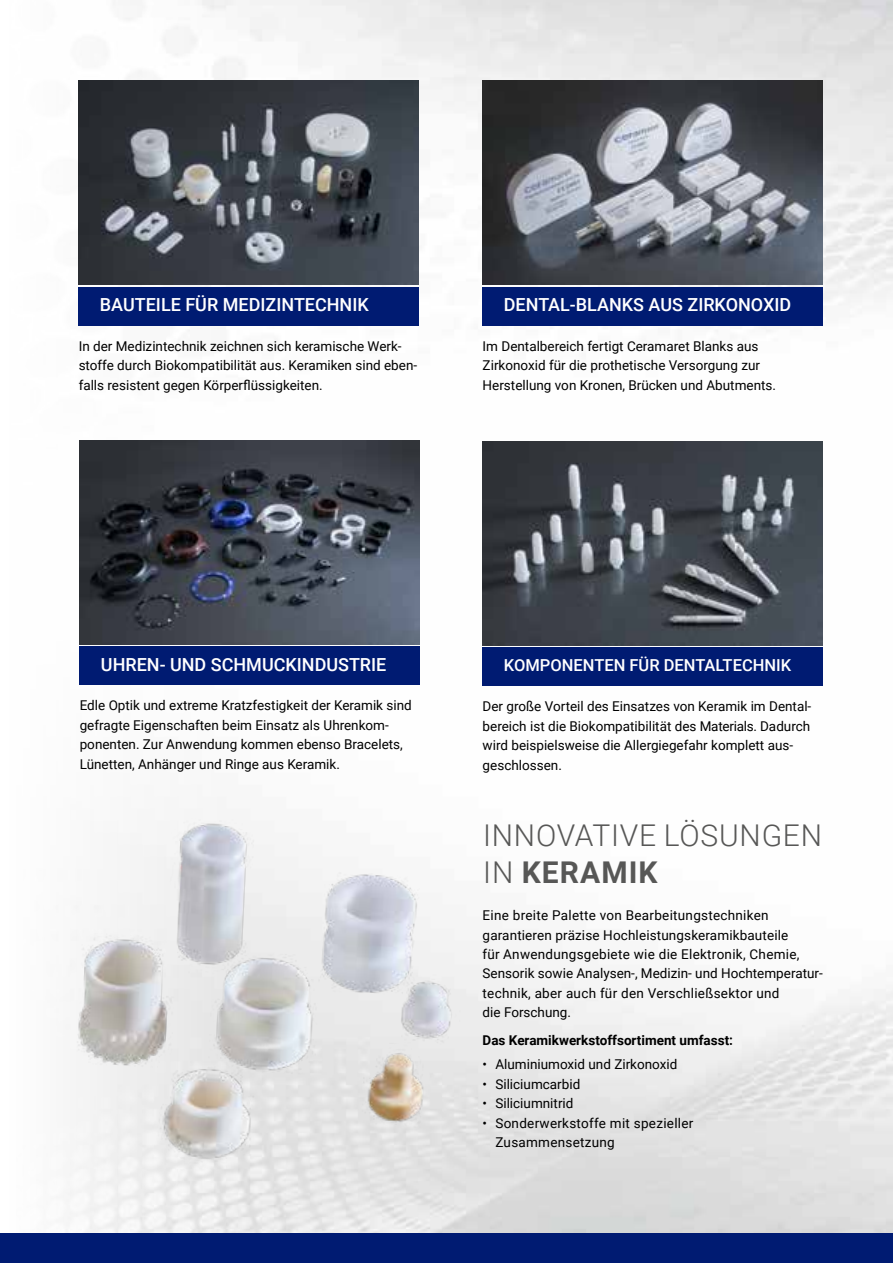
<style>
.page{position:relative;width:893px;height:1263px;background:#fff}
.page>*{position:absolute;margin:0;border:0;box-sizing:border-box;transform-origin:0 0}
.t1{font:300 30px/37.5px "Roboto";letter-spacing:.025em;color:#575756}
.t2{font:500 18px "Roboto";color:#fff}
.t3{font:500 16.5px "Roboto";color:#fff}
.t4{font:13.5px/19.5px "Roboto";color:#000}
.t5{font:13.5px/19.5px "Roboto";letter-spacing:.02em;color:#000}
.t6{font:700 13.5px "Roboto";color:#000}
.s1{font-weight:700}
</style>
<div class="page">
<img style="left:0;top:0;width:893px;height:1234px">
<div style="left:0;top:1234px;width:893px;height:29px;background:#001b72"></div>
<img style="left:79px;top:81px;width:340px;height:204px">
<div style="left:79px;top:287px;width:340px;height:38px;background:#001b72"></div>
<img style="left:80px;top:440px;width:340px;height:204px">
<div style="left:80px;top:647px;width:340px;height:38px;background:#001b72"></div>
<img style="left:483px;top:81px;width:340px;height:204px">
<div style="left:483px;top:287px;width:340px;height:38px;background:#001b72"></div>
<img style="left:483px;top:441px;width:340px;height:204px">
<div style="left:483px;top:648px;width:340px;height:38px;background:#001b72"></div>
<img style="left:42px;top:809px;width:423px;height:425px">
<h2 class="t2" style="left:100px;top:292px;width:270px">BAUTEILE FÜR MEDIZINTECHNIK</h2>
<p class="t4" style="left:79px;top:336px;width:340px">In der Medizintechnik zeichnen sich keramische Werk&shy;stoffe durch Biokompatibilität aus. Keramiken sind eben&shy;falls resistent gegen Körperflüssigkeiten.</p>
<h2 class="t2" style="left:504px;top:292px;width:289px">DENTAL-BLANKS AUS ZIRKONOXID</h2>
<p class="t4" style="left:483px;top:336px;width:295px">Im Dentalbereich fertigt Ceramaret Blanks aus<br>Zirkonoxid für die prothetische Versorgung zur<br>Herstellung von Kronen, Brücken und Abutments.</p>
<h2 class="t2" style="left:101px;top:651px;width:287px">UHREN- UND SCHMUCKINDUSTRIE</h2>
<p class="t4" style="left:80px;top:695px;width:334px">Edle Optik und extreme Kratzfestigkeit der Keramik sind gefragte Eigenschaften beim Einsatz als Uhrenkom&shy;ponenten. Zur Anwendung kommen ebenso Bracelets, Lünetten, Anhänger und Ringe aus Keramik.</p>
<p class="t3" style="left:504px;top:653px;width:289px">KOMPONENTEN FÜR DENTALTECHNIK</p>
<p class="t4" style="left:483px;top:696px;width:330px">Der große Vorteil des Einsatzes von Keramik im Dental&shy;bereich ist die Biokompatibilität des Materials. Dadurch wird beispielsweise die Allergiegefahr komplett aus&shy;geschlossen.</p>
<h1 class="t1" style="left:483px;top:815px;width:340px">INNOVATIVE LÖSUNGEN<br>IN <span class="s1">KERAMIK</span></h1>
<p class="t4" style="left:483px;top:905px;width:341px">Eine breite Palette von Bearbeitungstechniken garantieren präzise Hochleistungskeramikbauteile<br>für Anwendungsgebiete wie die Elektronik, Chemie, Sensorik sowie Analysen-, Medizin- und Hochtemperatur&shy;technik, aber auch für den Verschließsektor und<br>die Forschung.</p>
<p class="t6" style="left:483px;top:1031px;width:252px">Das Keramikwerkstoffsortiment umfasst:</p>
<p class="t4" style="left:483px;top:1054px;width:196px">• Aluminiumoxid und Zirkonoxid</p>
<p class="t4" style="left:483px;top:1074px;width:99px">• Siliciumcarbid</p>
<p class="t4" style="left:483px;top:1093px;width:92px">• Siliciumnitrid</p>
<p class="t5" style="left:495px;top:1113px;width:200px;text-indent:-13px">• Sonderwerkstoffe mit spezieller<br>Zusammensetzung</p>
</div>
